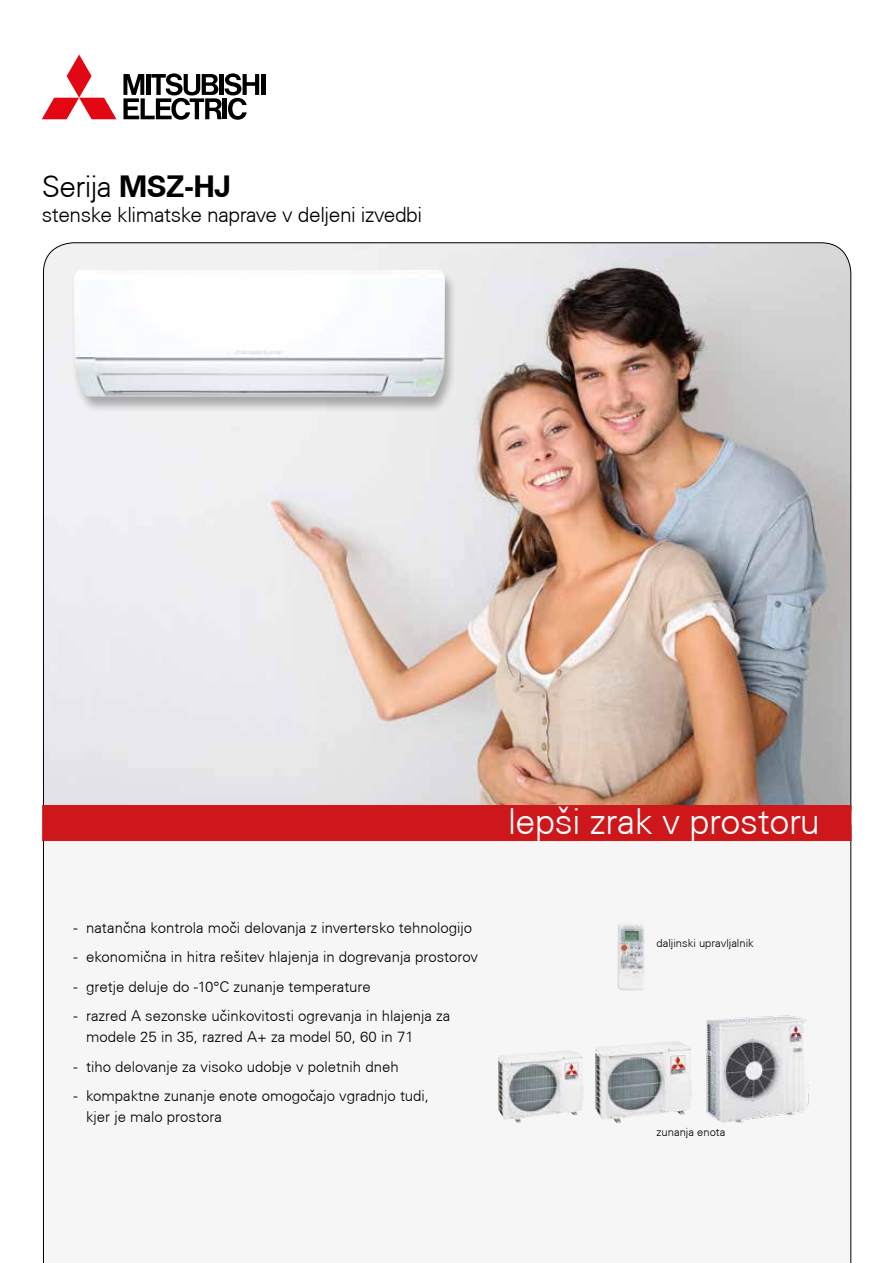
<style>
.page{position:relative;width:893px;height:1263px;background:#fff}
.page>*{position:absolute;margin:0;border:0;box-sizing:border-box;transform-origin:0 0}
.t1{font:300 36px "Univers CE";letter-spacing:-.01em;color:#fff}
.t2{font:300 30px "Univers CE";letter-spacing:-.02em;color:#000}
.t3{font:300 21px "Univers CE";letter-spacing:-.02em;color:#000}
.t4{font:300 15px/21px "Univers CE";color:#000}
.t5{font:300 11.25px "Univers CE";color:#000}
.s1{font-weight:700}
</style>
<div class="page">
<div style="left:43px;top:841px;width:808px;height:422px;background:#f6f6f6"></div>
<img style="left:43px;top:242px;width:809px;height:568px">
<svg style="left:42px;top:55px;width:75px;height:64px"></svg>
<hr style="left:261px;top:74px;width:4px;height:21px;background:#000">
<svg style="left:123px;top:73px;width:136px;height:47px"></svg>
<div style="left:43px;top:805px;width:808px;height:36px;background:#cd171a"></div>
<img style="left:617px;top:922px;width:28px;height:68px">
<img style="left:701px;top:1006px;width:109px;height:117px">
<img style="left:498px;top:1050px;width:86px;height:73px">
<img style="left:595px;top:1041px;width:97px;height:82px">
<div style="left:70px;top:270px;width:387px;height:143px;background:#000;opacity:.3"></div>
<img style="left:74px;top:270px;width:371px;height:127px">
<h2 class="t2" style="left:42px;top:170px;width:191px">Serija <span class="s1">MSZ-HJ</span></h2>
<h3 class="t3" style="left:42px;top:203px;width:382px">stenske klimatske naprave v deljeni izvedbi</h3>
<p class="t4" style="left:73px;top:917px;width:400px">- natančna kontrola moči delovanja z invertersko tehnologijo</p>
<p class="t4" style="left:73px;top:947px;width:406px">- ekonomična in hitra rešitev hlajenja in dogrevanja prostorov</p>
<p class="t4" style="left:73px;top:976px;width:299px">- gretje deluje do -10°C zunanje temperature</p>
<p class="t4" style="left:86px;top:1006px;width:366px;text-indent:-13px">- razred A sezonske učinkovitosti ogrevanja in hlajenja za modele 25 in 35, razred A+ za model 50, 60 in 71</p>
<p class="t4" style="left:73px;top:1056px;width:327px">- tiho delovanje za visoko udobje v poletnih dneh</p>
<p class="t4" style="left:86px;top:1086px;width:344px;text-indent:-13px">- kompaktne zunanje enote omogočajo vgradnjo tudi, kjer je malo prostora</p>
<h1 class="t1" style="left:508px;top:801px;width:313px">lepši zrak v prostoru</h1>
<p class="t5" style="left:657px;top:937px;width:99px">daljinski upravljalnik</p>
<p class="t5" style="left:657px;top:1126px;width:70px">zunanja enota</p>
</div>
